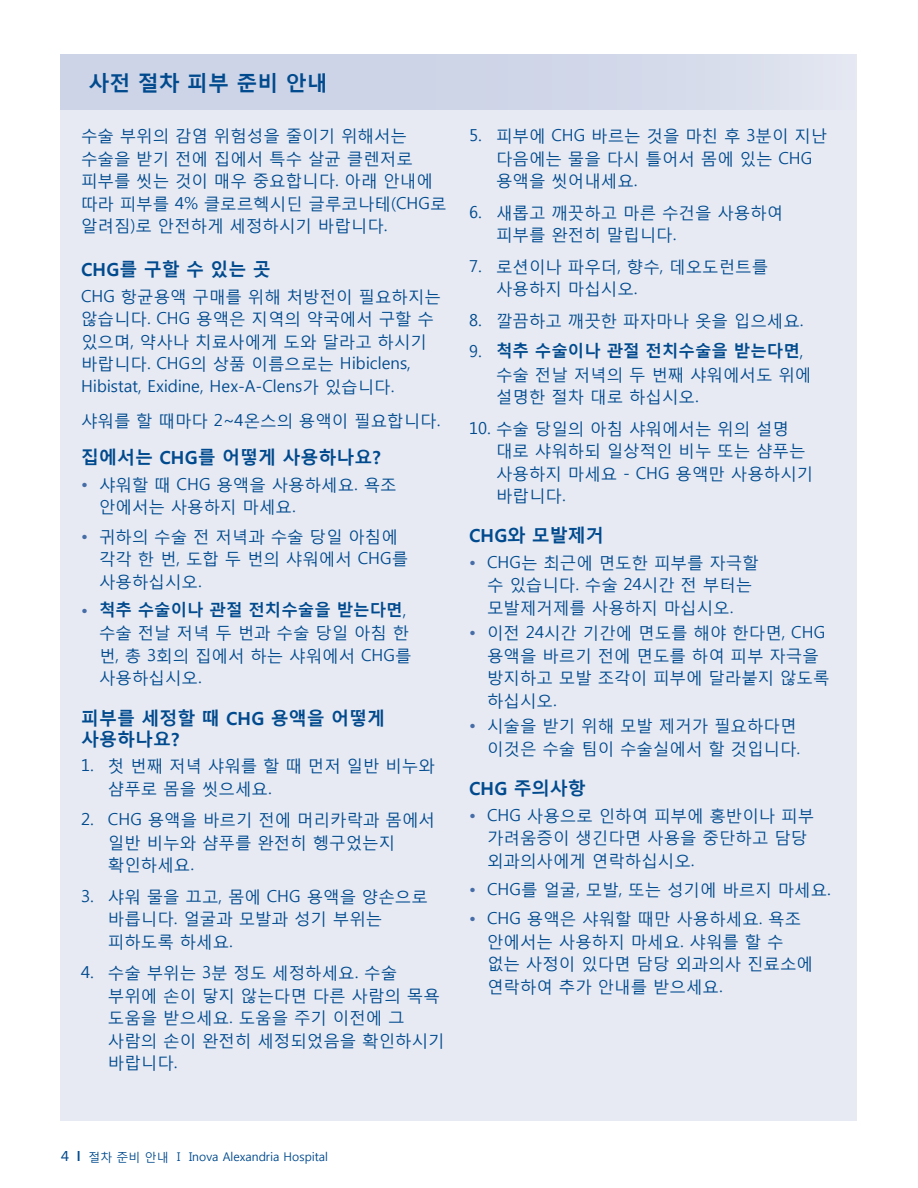
<style>
.page{position:relative;width:918px;height:1188px;background:#fff}
.page>*{position:absolute;margin:0;border:0;box-sizing:border-box;transform-origin:0 0}
.t1{font:700 21px "Malgun Gothic";color:#004a8d}
.t2{font:700 18px/21px "Malgun Gothic";color:#004a8d}
.t3{font:16.5px/22.5px "Malgun Gothic";color:#004a8d}
.t4{font:12px "Malgun Gothic";color:#004a8d}
.s1{font-weight:700;color:#476da6}
.s2{font-weight:700}
.s3{font-family:"Proxima Nova";font-size:15px}
.s4{font-family:"Proxima Nova";font-weight:600;font-size:15px}
</style>
<div class="page">
<div style="left:61px;top:54px;width:796px;height:1066px;background:#e7eaf3"></div>
<div style="left:61px;top:54px;width:796px;height:56px;background:#cdd4e7"></div>
<p class="t1" style="left:88px;top:71px;width:241px">사전 절차 피부 준비 안내</p>
<p class="t3" style="left:81px;top:124px;width:367px">수술 부위의 감염 위험성을 줄이기 위해서는 수술을 받기 전에 집에서 특수 살균 클렌저로 피부를 씻는 것이 매우 중요합니다. 아래 안내에 따라 피부를 4% 클로르헥시딘 글루코나테(CHG로 알려짐)로 안전하게 세정하시기 바랍니다.</p>
<p class="t2" style="left:81px;top:259px;width:191px">CHG를 구할 수 있는 곳</p>
<p class="t3" style="left:81px;top:285px;width:362px">CHG 항균용액 구매를 위해 처방전이 필요하지는 않습니다. CHG 용액은 지역의 약국에서 구할 수 있으며, 약사나 치료사에게 도와 달라고 하시기 바랍니다. CHG의 상품 이름으로는 Hibiclens,<br>Hibistat, Exidine, Hex-A-Clens가 있습니다.</p>
<p class="t3" style="left:81px;top:409px;width:361px">샤워를 할 때마다 2~4온스의 용액이 필요합니다.</p>
<p class="t2" style="left:81px;top:447px;width:301px">집에서는 CHG를 어떻게 사용하나요?</p>
<p class="t3" style="left:99px;top:473px;width:299px;text-indent:-18px"><span class="s1">•</span> 샤워할 때 CHG 용액을 사용하세요. 욕조 안에서는 사용하지 마세요.</p>
<p class="t3" style="left:99px;top:525px;width:311px;text-indent:-18px"><span class="s1">•</span> 귀하의 수술 전 저녁과 수술 당일 아침에 각각 한 번, 도합 두 번의 샤워에서 CHG를 사용하십시오.</p>
<p class="t3" style="left:99px;top:599px;width:314px;text-indent:-18px"><span class="s1">•</span> <span class="s2">척추 수술이나 관절 전치수술을 받는다면</span>, 수술 전날 저녁 두 번과 수술 당일 아침 한 번, 총 3회의 집에서 하는 샤워에서 CHG를 사용하십시오.</p>
<p class="t2" style="left:81px;top:708px;width:306px">피부를 세정할 때 CHG 용액을 어떻게 사용하나요?</p>
<p class="t3" style="left:108px;top:754px;width:328px;text-indent:-27px">1. 첫 번째 저녁 샤워를 할 때 먼저 일반 비누와 샴푸로 몸을 씻으세요.</p>
<p class="t3" style="left:108px;top:808px;width:329px;text-indent:-27px">2. CHG 용액을 바르기 전에 머리카락과 몸에서 일반 비누와 샴푸를 완전히 헹구었는지 확인하세요.</p>
<p class="t3" style="left:108px;top:885px;width:321px;text-indent:-27px">3. 샤워 물을 끄고, 몸에 CHG 용액을 양손으로 바릅니다. 얼굴과 모발과 성기 부위는 피하도록 하세요.</p>
<p class="t3" style="left:108px;top:961px;width:338px;text-indent:-27px">4. 수술 부위는 3분 정도 세정하세요. 수술 부위에 손이 닿지 않는다면 다른 사람의 목욕 도움을 받으세요. 도움을 주기 이전에 그 사람의 손이 완전히 세정되었음을 확인하시기 바랍니다.</p>
<p class="t3" style="left:496px;top:124px;width:333px;text-indent:-27px">5. 피부에 CHG 바르는 것을 마친 후 3분이 지난 다음에는 물을 다시 틀어서 몸에 있는 CHG 용액을 씻어내세요.</p>
<p class="t3" style="left:496px;top:201px;width:289px;text-indent:-27px">6. 새롭고 깨끗하고 마른 수건을 사용하여 피부를 완전히 말립니다.</p>
<p class="t3" style="left:496px;top:255px;width:274px;text-indent:-27px">7. 로션이나 파우더, 향수, 데오도런트를 사용하지 마십시오.</p>
<p class="t3" style="left:469px;top:309px;width:336px">8. 깔끔하고 깨끗한 파자마나 옷을 입으세요.</p>
<p class="t3" style="left:496px;top:340px;width:317px;text-indent:-27px">9. <span class="s2">척추 수술이나 관절 전치수술을 받는다면</span>, 수술 전날 저녁의 두 번째 샤워에서도 위에 설명한 절차 대로 하십시오.</p>
<p class="t3" style="left:496px;top:417px;width:319px;text-indent:-27px">10. 수술 당일의 아침 샤워에서는 위의 설명 대로 샤워하되 일상적인 비누 또는 샴푸는 사용하지 마세요 - CHG 용액만 사용하시기 바랍니다.</p>
<p class="t2" style="left:469px;top:525px;width:136px">CHG와 모발제거</p>
<p class="t3" style="left:487px;top:551px;width:273px;text-indent:-18px"><span class="s1">•</span> CHG는 최근에 면도한 피부를 자극할 수 있습니다. 수술 24시간 전 부터는 모발제거제를 사용하지 마십시오.</p>
<p class="t3" style="left:487px;top:621px;width:344px;text-indent:-18px"><span class="s1">•</span> 이전 24시간 기간에 면도를 해야 한다면, CHG 용액을 바르기 전에 면도를 하여 피부 자극을 방지하고 모발 조각이 피부에 달라붙지 않도록 하십시오.</p>
<p class="t3" style="left:469px;top:714px;width:333px;text-align:right"><span class="s1">•</span> 시술을 받기 위해 모발 제거가 필요하다면 이것은 수술 팀이 수술실에서 할 것입니다.</p>
<p class="t2" style="left:469px;top:778px;width:118px">CHG 주의사항</p>
<p class="t3" style="left:487px;top:804px;width:329px;text-indent:-18px"><span class="s1">•</span> CHG 사용으로 인하여 피부에 홍반이나 피부 가려움증이 생긴다면 사용을 중단하고 담당 외과의사에게 연락하십시오.</p>
<p class="t3" style="left:469px;top:878px;width:363px"><span class="s1">•</span> CHG를 얼굴, 모발, 또는 성기에 바르지 마세요.</p>
<p class="t3" style="left:487px;top:907px;width:328px;text-indent:-18px"><span class="s1">•</span> CHG 용액은 샤워할 때만 사용하세요. 욕조 안에서는 사용하지 마세요. 샤워를 할 수 없는 사정이 있다면 담당 외과의사 진료소에 연락하여 추가 안내를 받으세요.</p>
<p class="t4" style="left:61px;top:1150px;width:269px"><span class="s3">4</span> <span class="s4">I</span> 절차 준비 안내 I Inova Alexandria Hospital</p>
</div>
